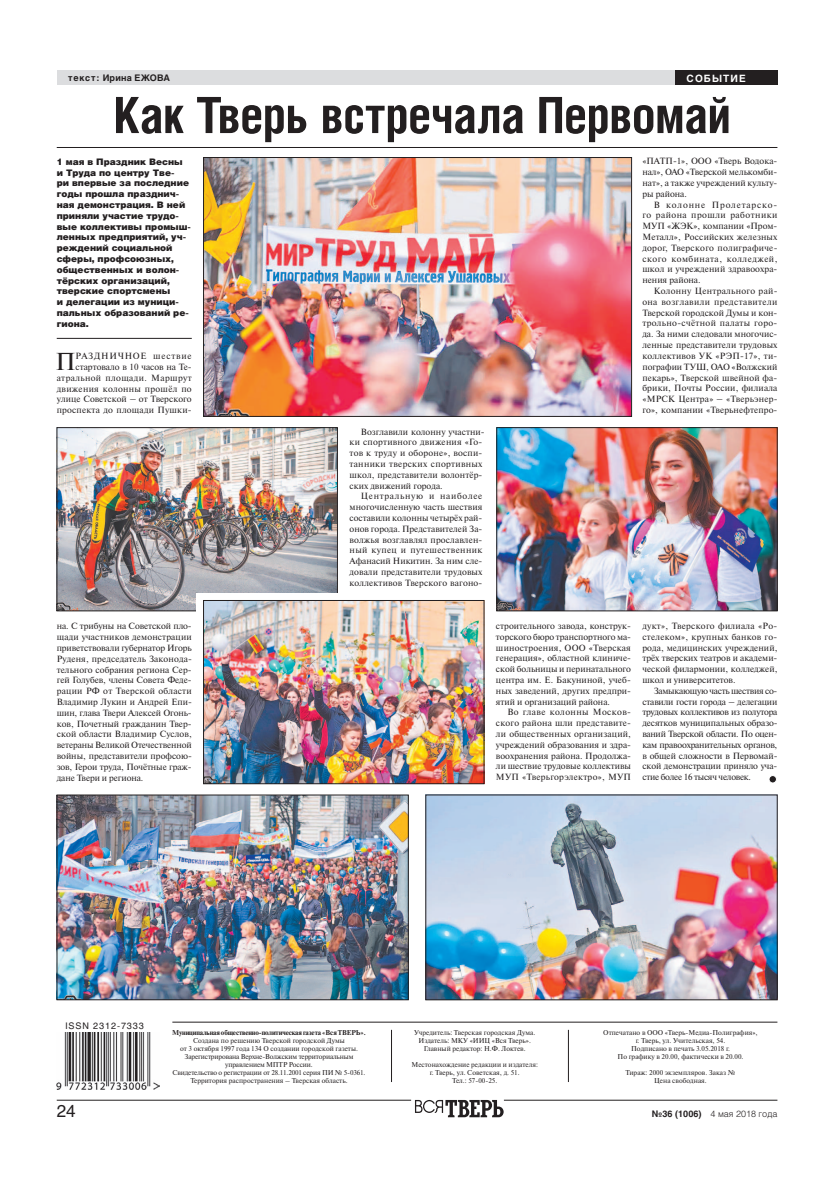
<style>
.page{position:relative;width:820px;height:1191px;background:#fff}
.page>*{position:absolute;margin:0;border:0;box-sizing:border-box;transform-origin:0 0}
.t1{font:700 50px "Helios Cond";letter-spacing:-.015em;color:#231f20}
.t2{font:24.4px "Newton C";color:#231f20}
.t3{font:17px "Helios";color:#231f20}
.t4{font:700 10px "Helios";letter-spacing:.11em;color:#fff}
.t5{font:9px/10.8px "Newton C";letter-spacing:.005em;color:#231f20;text-align:justify}
.t6{font:900 9px/10.8px "Helios";color:#231f20}
.t7{font:300 9px "Helios";color:#231f20}
.t8{font:700 9px "Helios";letter-spacing:.025em;color:#231f20}
.t9{font:9px "Helios";letter-spacing:.1em;color:#231f20}
.t10{font:7px/8px "Newton C";color:#231f20;text-align:center}
.t11{font:700 7px "Newton C";letter-spacing:-.015em;color:#231f20}
.s1{font-weight:700}
</style>
<div class="page">
<hr style="left:57px;top:1100px;width:354px;height:1px;background:#231f20">
<hr style="left:503px;top:1100px;width:274px;height:1px;background:#231f20">
<svg style="left:415px;top:1100px;width:88px;height:17px"></svg>
<hr style="left:57px;top:338px;width:135px;height:1px;background:#231f20">
<hr style="left:172px;top:1021px;width:605px;height:1px;background:#231f20">
<hr style="left:568px;top:1029px;width:1px;height:53px;background:#231f20">
<hr style="left:391px;top:1029px;width:1px;height:53px;background:#231f20">
<img style="left:57px;top:1032px;width:102px;height:57px">
<div style="left:57px;top:71px;width:720px;height:14px;background:#dcdddf"></div>
<div style="left:675px;top:71px;width:102px;height:14px;background:#231f20"></div>
<div style="left:768px;top:775px;width:8px;height:8px;background:#231f20;border-radius:50%"></div>
<div style="left:768px;top:775px;width:8px;height:8px;border:1px solid #fff;border-radius:50%"></div>
<hr style="left:57px;top:147px;width:720px;height:1px;background:#231f20">
<img style="left:205px;top:159px;width:424px;height:255px">
<div style="left:203px;top:157px;width:428px;height:259px;border:1px solid #231f20"></div>
<img style="left:59px;top:429px;width:276px;height:180px">
<div style="left:57px;top:427px;width:280px;height:184px;border:1px solid #231f20"></div>
<img style="left:498px;top:429px;width:277px;height:180px">
<div style="left:496px;top:427px;width:281px;height:184px;border:1px solid #231f20"></div>
<img style="left:427px;top:796px;width:348px;height:202px">
<div style="left:425px;top:794px;width:352px;height:206px;border:1px solid #231f20"></div>
<div style="left:197px;top:593px;width:149px;height:57px;background:#fff"></div>
<img style="left:59px;top:796px;width:347px;height:202px">
<div style="left:57px;top:794px;width:351px;height:206px;border:1px solid #231f20"></div>
<img style="left:205px;top:602px;width:277px;height:180px">
<div style="left:203px;top:600px;width:281px;height:184px;border:1px solid #231f20"></div>
<p class="t8" style="left:68px;top:73px;width:103px">текст: Ирина ЕЖОВА</p>
<p class="t4" style="left:686px;top:72px;width:59px">событие</p>
<h1 class="t1" style="left:113px;top:85px;width:618px">Как Тверь встречала Первомай</h1>
<p class="t6" style="left:57px;top:156px;width:136px">1 мая в Праздник Весны и Труда по центру Тве-<br>ри впервые за последние годы прошла празднич&shy;ная демонстрация. В ней приняли участие трудо&shy;вые коллективы промыш&shy;ленных предприятий, уч&shy;реждений социальной сферы, профсоюзных, общественных и волон&shy;тёрских организаций, тверские спортсмены<br>и делегации из муници&shy;пальных образований ре&shy;гиона.</p>
<h2 class="t2" style="left:56px;top:348px;width:22px">П</h2>
<p class="t5" style="left:75px;top:351px;width:65px">раздничное</p>
<p class="t5" style="left:57px;top:351px;width:136px;text-align:right">шествие<br>стартовало в 10 часов на Те&shy;атральной площади. Маршрут движения колонны прошёл по улице Советской – от Тверского проспекта до площади Пушки-</p>
<p class="t5" style="left:57px;top:621px;width:137px">на. С трибуны на Советской пло&shy;щади участников демонстрации приветствовали губернатор Игорь Руденя, председатель Законода&shy;тельного собрания региона Сер&shy;гей Голубев, члены Совета Феде&shy;рации РФ от Тверской области Владимир Лукин и Андрей Епи&shy;шин, глава Твери Алексей Огонь&shy;ков, Почетный гражданин Твер&shy;ской области Владимир Суслов, ветераны Великой Отечественной войны, представители профсою&shy;зов, Герои труда, Почётные граж&shy;дане Твери и региона.</p>
<p class="t5" style="left:349px;top:426px;width:136px;text-align:left;text-indent:11px">Возглавили колонну участни&shy;ки спортивного движения «Го&shy;тов к труду и обороне», воспи&shy;танники тверских спортивных школ, представители волонтёр&shy;ских движений города.</p>
<p class="t5" style="left:349px;top:491px;width:134px;text-indent:11px">Центральную и наиболее многочисленную часть шествия составили колонны четырёх рай&shy;онов города. Представителей За&shy;волжья возглавлял прославлен&shy;ный купец и путешественник Афанасий Никитин. За ним сле&shy;довали представители трудовых коллективов Тверского вагоно-</p>
<p class="t5" style="left:642px;top:156px;width:136px">«ПАТП-1», ООО «Тверь Водока&shy;нал», ОАО «Тверской мелькомби&shy;нат», а также учреждений культу&shy;ры района.</p>
<p class="t5" style="left:642px;top:199px;width:137px;text-indent:11px">В колонне Пролетарско&shy;го района прошли работники МУП «ЖЭ К», компании «Пром-Металл», Российских железных дорог, Тверского полиграфиче&shy;ского комбината, колледжей, школ и учреждений здравоохра&shy;нения района.</p>
<p class="t5" style="left:642px;top:286px;width:136px;text-indent:11px">Колонну Центрального рай&shy;она возглавили представители Тверской городской Думы и кон&shy;трольно-счётной палаты горо&shy;да. За ними следовали многочис&shy;ленные представители трудовых коллективов УК «РЭП-17», ти&shy;пографии ТУШ, ОАО «Волжский пекарь», Тверской швейной фа&shy;брики, Почты России, филиала «МРСК Центра» – «Тверьэнер&shy;го», компании «Тверьнефтепро-</p>
<p class="t5" style="left:496px;top:620px;width:136px">строительного завода, конструк&shy;торского бюро транспортного ма&shy;шиностроения, ООО «Тверская генерация», областной клиниче&shy;ской больницы и перинатального центра им. Е. Бакуниной, учеб&shy;ных заведений, других предпри&shy;ятий и организаций района.</p>
<p class="t5" style="left:496px;top:707px;width:136px;text-indent:11px">Во главе колонны Москов&shy;ского района шли представите&shy;ли общественных организаций, учреждений образования и здра&shy;воохранения района. Продолжа&shy;ли шествие трудовые коллективы МУП «Тверьгорэлектро», МУП</p>
<p class="t5" style="left:642px;top:620px;width:136px">дукт», Тверского филиала «Ро&shy;стелеком», крупных банков го&shy;рода, медицинских учреждений, трёх тверских театров и академи&shy;ческой филармонии, колледжей, школ и университетов.</p>
<p class="t5" style="left:642px;top:685px;width:137px;text-indent:11px">Замыкающую часть шествия со&shy;ставили гости города – делегации трудовых коллективов из полутора десятков муниципальных образо&shy;ваний Тверской области. По оцен&shy;кам правоохранительных органов, в общей сложности в Первомай&shy;ской демонстрации приняло уча&shy;стие более 16 тысяч человек.</p>
<p class="t9" style="left:65px;top:1020px;width:80px">ISSN 2312-7333</p>
<p class="t11" style="left:172px;top:1029px;width:195px">Муниципальная общественно-политическая газета «Вся Тв ерь».</p>
<p class="t10" style="left:172px;top:1037px;width:194px">Создана по решению Тверской городской Думы<br>от 3 октября 1997 года 134 О создании городской газеты.<br>Зарегистрирована Верхне-Волжским территориальным управлением МПТР России.<br>Свидетельство о регистрации от 28.11.2001 серия ПИ № 5-0361.<br>Территория распространения – Тверская область.</p>
<p class="t10" style="left:414px;top:1029px;width:122px">Учредитель: Тверская городская Дума.<br>Издатель: МКУ «ИИЦ «Вся Тверь».<br>Главный редактор: Н.Ф. Локтев.</p>
<p class="t10" style="left:411px;top:1061px;width:128px">Местонахождение редакции и издателя: г. Тверь, ул. Советская, д. 51.<br>Тел.: 57-00-25.</p>
<p class="t10" style="left:603px;top:1029px;width:156px">Отпечатано в ООО «Тверь-Медиа-Полиграфия», г. Тверь, ул. Учительская, 54.<br>Подписано в печать 3.05.2018 г.<br>По графику в 20.00, фактически в 20.00.</p>
<p class="t10" style="left:625px;top:1069px;width:111px">Тираж: 2000 экземпляров. Заказ №<br>Цена свободная.</p>
<h3 class="t3" style="left:57px;top:1100px;width:21px">24</h3>
<p class="t7" style="left:651px;top:1108px;width:127px"><span class="s1">№36 (1006)</span> 4 мая 2018 года</p>
</div>
